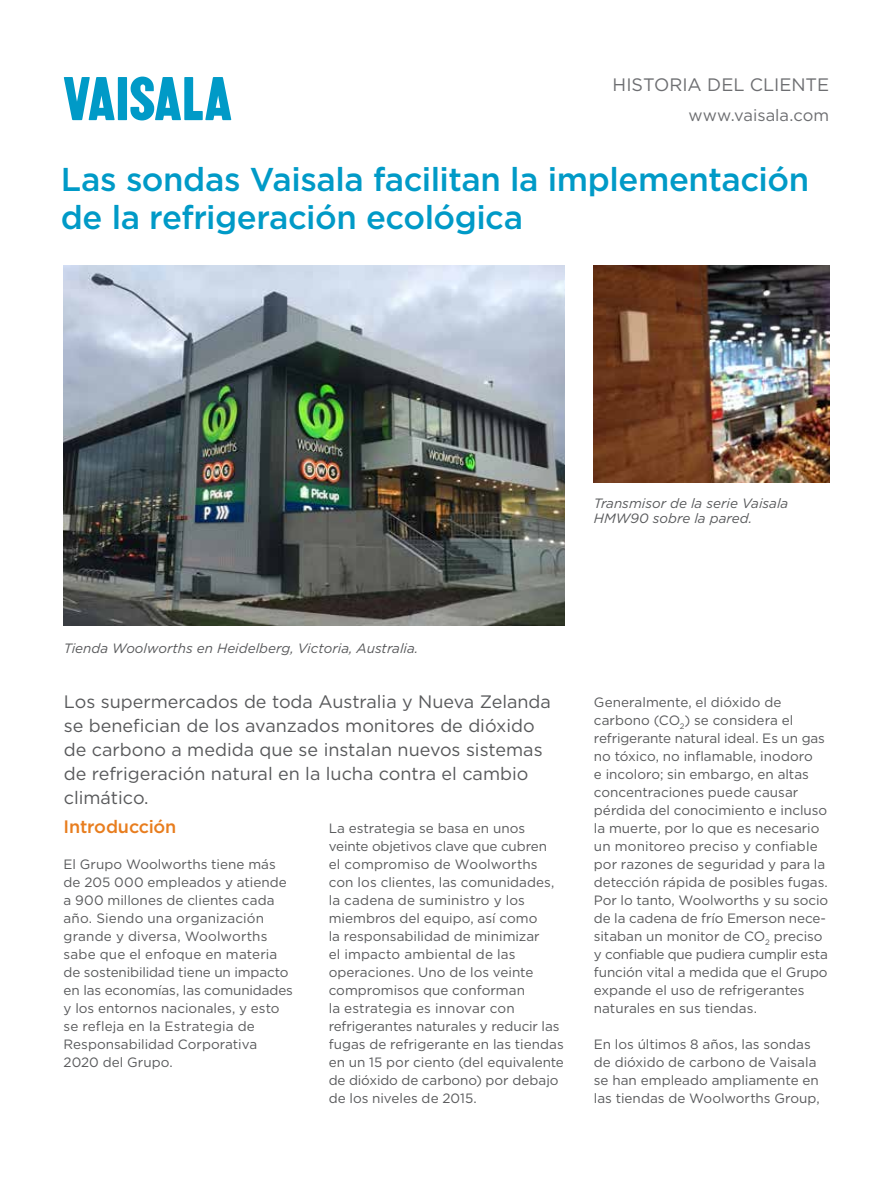
<style>
.page{position:relative;width:893px;height:1191px;background:#fff}
.page>*{position:absolute;margin:0;border:0;box-sizing:border-box;transform-origin:0 0}
.t1{font:500 33px/37.5px "Gotham";letter-spacing:-.015em;color:#009ac7}
.t2{font:18px/24px "Gotham";color:#58595b}
.t3{font:18px "Gotham";color:#6d6e71}
.t4{font:500 18px "Gotham";letter-spacing:-.01em;color:#e87d1e}
.t5{font:16.5px "Gotham";color:#6d6e71}
.t6{font:13.5px/18px "Gotham";color:#58595b}
.t7{font:italic 13.5px/15px "Gotham";color:#58595b}
</style>
<div class="page">
<svg style="left:64px;top:77px;width:51px;height:43px"></svg>
<div style="left:118px;top:77px;width:9px;height:43px;background:#009ac7"></div>
<svg style="left:130px;top:77px;width:101px;height:43px"></svg>
<img style="left:64px;top:265px;width:500px;height:360px">
<img style="left:594px;top:265px;width:235px;height:218px">
<h2 class="t3" style="left:613px;top:73px;width:218px">HISTORIA DEL CLIENTE</h2>
<p class="t5" style="left:688px;top:105px;width:142px">www.vaisala.com</p>
<h1 class="t1" style="left:61px;top:161px;width:750px">Las sondas Vaisala facilitan la implementación de la refrigeración ecológica</h1>
<p class="t7" style="left:64px;top:640px;width:356px">Tienda Woolworths en Heidelberg, Victoria, Australia.</p>
<p class="t7" style="left:594px;top:495px;width:196px">Transmisor de la serie Vaisala<br>HMW90 sobre la pared.</p>
<h2 class="t2" style="left:64px;top:689px;width:489px">Los supermercados de toda Australia y Nueva Zelanda se benefician de los avanzados monitores de dióxido de carbono a medida que se instalan nuevos sistemas de refrigeración natural en la lucha contra el cambio climático.</h2>
<p class="t6" style="left:594px;top:692px;width:236px">Generalmente, el dióxido de carbono (CO<sub>2</sub>) se considera el refrigerante natural ideal. Es un gas no tóxico, no inflamable, inodoro<br>e incoloro; sin embargo, en altas concentraciones puede causar pérdida del conocimiento e incluso la muerte, por lo que es necesario un monitoreo preciso y confiable por razones de seguridad y para la detección rápida de posibles fugas.<br>Por lo tanto, Woolworths y su socio de la cadena de frío Emerson nece&shy;sitaban un monitor de CO<sub>2</sub> preciso y confiable que pudiera cumplir esta función vital a medida que el Grupo expande el uso de refrigerantes naturales en sus tiendas.</p>
<p class="t6" style="left:594px;top:1034px;width:227px">En los últimos 8 años, las sondas de dióxido de carbono de Vaisala se han empleado ampliamente en las tiendas de Woolworths Group,</p>
<h2 class="t4" style="left:64px;top:814px;width:114px">Introducción</h2>
<p class="t6" style="left:64px;top:854px;width:231px">El Grupo Woolworths tiene más de 205 000 empleados y atiende a 900 millones de clientes cada año. Siendo una organización grande y diversa, Woolworths sabe que el enfoque en materia de sostenibilidad tiene un impacto en las economías, las comunidades y los entornos nacionales, y esto se refleja en la Estrategia de<br>Responsabilidad Corporativa<br>2020 del Grupo.</p>
<p class="t6" style="left:329px;top:818px;width:237px">La estrategia se basa en unos veinte objetivos clave que cubren<br>el compromiso de Woolworths con los clientes, las comunidades, la cadena de suministro y los miembros del equipo, así como<br>la responsabilidad de minimizar<br>el impacto ambiental de las operaciones. Uno de los veinte compromisos que conforman<br>la estrategia es innovar con refrigerantes naturales y reducir las fugas de refrigerante en las tiendas en un 15 por ciento (del equivalente de dióxido de carbono) por debajo de los niveles de 2015.</p>
</div>
